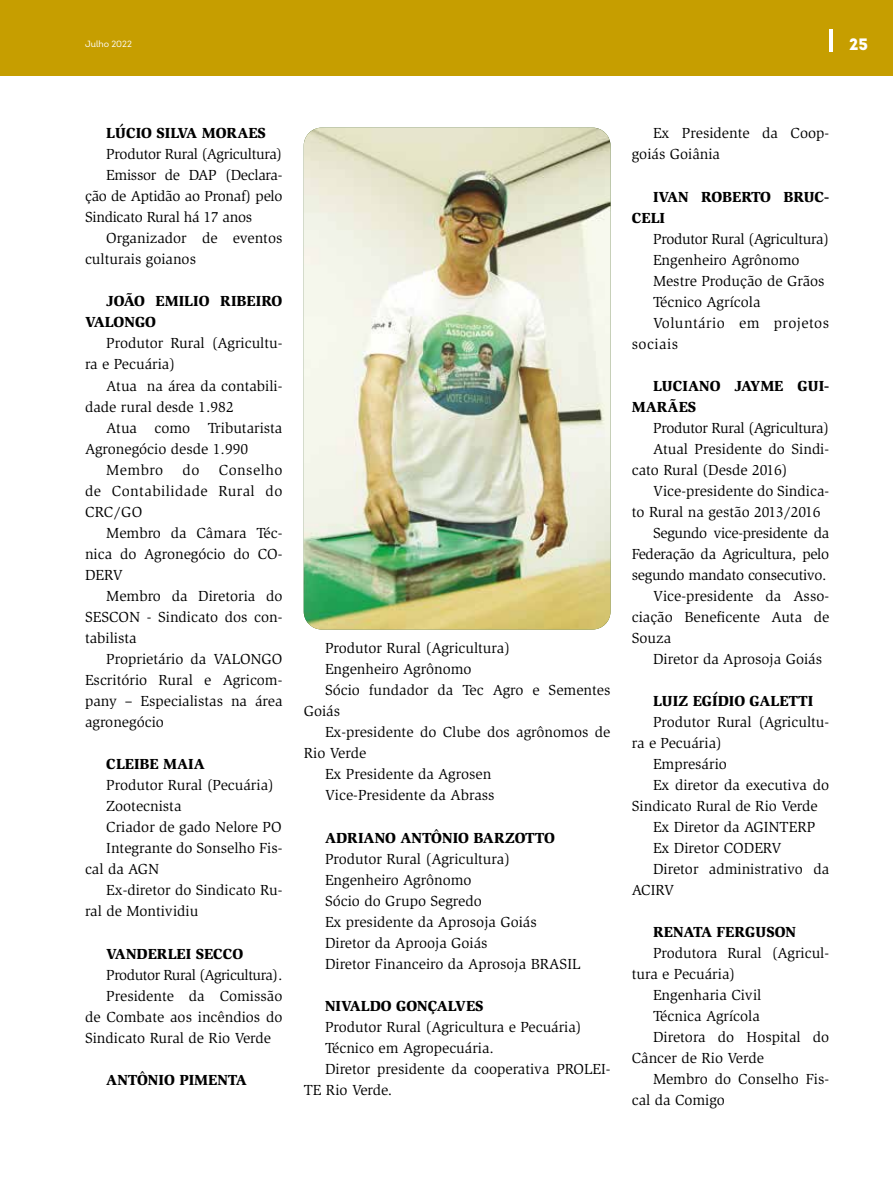
<style>
.page{position:relative;width:893px;height:1191px;background:#fff}
.page>*{position:absolute;margin:0;border:0;box-sizing:border-box;transform-origin:0 0}
.t1{font:16.5px "Intro Black Alt";color:#fff}
.t2{font:15px/21px "Slimbach Std";color:#000}
.t3{font:15px "Slimbach Std";letter-spacing:-.02em;color:#000}
.t4{font:900 15px/21px "Slimbach Std";color:#000}
.t5{font:15px "Slimbach Std";letter-spacing:-.03em;color:#000}
.t6{font:15px "Slimbach Std";letter-spacing:.03em;color:#000}
.t7{font:9px "Intro";color:#fff}
</style>
<div class="page">
<div style="left:0;top:0;width:893px;height:75px;background:#c69e00"></div>
<hr style="left:829px;top:29px;width:4px;height:22px;background:#fff">
<img style="left:304px;top:128px;width:306px;height:501px">
<p class="t7" style="left:85px;top:39px;width:48px">Julho 2022</p>
<p class="t1" style="left:849px;top:34px;width:21px">25</p>
<p class="t4" style="left:106px;top:123px;width:161px">LÚCIO SILVA MORAES</p>
<p class="t3" style="left:106px;top:146px;width:178px">Produtor Rural (Agricultura)</p>
<p class="t3" style="left:106px;top:167px;width:178px">Emissor de DAP (Declara-</p>
<p class="t3" style="left:85px;top:188px;width:199px">ção de Aptidão ao Pronaf) pelo</p>
<p class="t3" style="left:85px;top:209px;width:169px">Sindicato Rural há 17 anos</p>
<p class="t2" style="left:106px;top:228px;width:178px">Organizador de eventos</p>
<p class="t2" style="left:85px;top:249px;width:113px">culturais goianos</p>
<p class="t4" style="left:85px;top:291px;width:199px;text-indent:21px">JOÃO EMILIO RIBEIRO<br>VALONGO</p>
<p class="t2" style="left:85px;top:333px;width:199px;text-indent:21px">Produtor Rural (Agricultu&shy;ra e Pecuária)</p>
<p class="t2" style="left:85px;top:375px;width:199px;text-indent:21px">Atua na área da contabili&shy;dade rural desde 1.982</p>
<p class="t2" style="left:106px;top:417px;width:178px">Atua como Tributarista</p>
<p class="t2" style="left:85px;top:438px;width:165px">Agronegócio desde 1.990</p>
<p class="t2" style="left:106px;top:459px;width:58px">Membro</p>
<p class="t2" style="left:183px;top:459px;width:18px">do</p>
<p class="t2" style="left:85px;top:459px;width:199px;text-align:justify;text-indent:134px">Conselho de Contabilidade Rural do CRC/GO</p>
<p class="t2" style="left:85px;top:522px;width:199px;text-align:justify;text-indent:21px">Membro da Câmara Téc&shy;nica do Agronegócio do CO-DERV</p>
<p class="t2" style="left:85px;top:585px;width:199px;text-align:justify;text-indent:21px">Membro da Diretoria do SESCON - Sindicato dos con&shy;tabilista</p>
<p class="t2" style="left:85px;top:648px;width:199px;text-align:justify;text-indent:21px">Proprietário da VALONGO Escritório Rural e Agricom&shy;pany – Especialistas na área agronegócio</p>
<p class="t4" style="left:106px;top:753px;width:100px">CLEIBE MAIA</p>
<p class="t2" style="left:106px;top:775px;width:169px">Produtor Rural (Pecuária)</p>
<p class="t2" style="left:106px;top:796px;width:77px">Zootecnista</p>
<p class="t2" style="left:106px;top:817px;width:177px">Criador de gado Nelore PO</p>
<p class="t2" style="left:106px;top:838px;width:178px">Integrante do Sonselho Fis-</p>
<p class="t2" style="left:85px;top:859px;width:76px">cal da AGN</p>
<p class="t2" style="left:106px;top:880px;width:178px">Ex-diretor do Sindicato Ru-</p>
<p class="t2" style="left:85px;top:901px;width:115px">ral de Montividiu</p>
<p class="t4" style="left:106px;top:943px;width:139px">VANDERLEI SECCO</p>
<p class="t5" style="left:106px;top:966px;width:178px">Produtor Rural (Agricultura).</p>
<p class="t2" style="left:106px;top:985px;width:178px">Presidente da Comissão</p>
<p class="t2" style="left:85px;top:1006px;width:199px">de Combate aos incêndios do</p>
<p class="t2" style="left:85px;top:1027px;width:187px">Sindicato Rural de Rio Verde</p>
<p class="t4" style="left:106px;top:1069px;width:142px">ANTÔNIO PIMENTA</p>
<p class="t2" style="left:325px;top:637px;width:187px">Produtor Rural (Agricultura)</p>
<p class="t2" style="left:325px;top:658px;width:148px">Engenheiro Agrônomo</p>
<p class="t2" style="left:325px;top:679px;width:287px">Sócio fundador da Tec Agro e Sementes</p>
<p class="t2" style="left:304px;top:700px;width:38px">Goiás</p>
<p class="t2" style="left:325px;top:721px;width:287px">Ex-presidente do Clube dos agrônomos de</p>
<p class="t2" style="left:304px;top:742px;width:64px">Rio Verde</p>
<p class="t2" style="left:325px;top:763px;width:168px">Ex Presidente da Agrosen</p>
<p class="t2" style="left:325px;top:784px;width:171px">Vice-Presidente da Abrass</p>
<p class="t4" style="left:325px;top:827px;width:231px">ADRIANO ANTÔNIO BARZOTTO</p>
<p class="t2" style="left:325px;top:848px;width:257px">Produtor Rural (Agricultura)<br>Engenheiro Agrônomo<br>Sócio do Grupo Segredo<br>Ex presidente da Aprosoja Goiás<br>Diretor da Aprooja Goiás<br>Diretor Financeiro da Aprosoja BRASIL</p>
<p class="t4" style="left:325px;top:995px;width:160px">NIVALDO GONÇALVES</p>
<p class="t2" style="left:325px;top:1016px;width:258px">Produtor Rural (Agricultura e Pecuária)</p>
<p class="t2" style="left:325px;top:1037px;width:171px">Técnico em Agropecuária.</p>
<p class="t2" style="left:325px;top:1058px;width:287px">Diretor presidente da cooperativa PROLEI-</p>
<p class="t2" style="left:304px;top:1079px;width:90px">TE Rio Verde.</p>
<p class="t2" style="left:632px;top:123px;width:199px;text-indent:21px">Ex Presidente da Coop&shy;goiás Goiânia</p>
<p class="t4" style="left:632px;top:186px;width:199px;text-indent:21px">IVAN ROBERTO BRUC-<br>CELI</p>
<p class="t3" style="left:653px;top:230px;width:178px">Produtor Rural (Agricultura)</p>
<p class="t2" style="left:653px;top:250px;width:148px">Engenheiro Agrônomo</p>
<p class="t2" style="left:653px;top:271px;width:173px">Mestre Produção de Grãos</p>
<p class="t2" style="left:653px;top:292px;width:109px">Técnico Agrícola</p>
<p class="t6" style="left:653px;top:314px;width:178px">Voluntário em projetos</p>
<p class="t6" style="left:632px;top:335px;width:48px">sociais</p>
<p class="t4" style="left:632px;top:375px;width:199px;text-indent:21px">LUCIANO JAYME GUI-<br>MARÃES</p>
<p class="t3" style="left:653px;top:419px;width:178px">Produtor Rural (Agricultura)</p>
<p class="t2" style="left:653px;top:439px;width:178px">Atual Presidente do Sindi-</p>
<p class="t2" style="left:632px;top:460px;width:157px">cato Rural (Desde 2016)</p>
<p class="t2" style="left:653px;top:481px;width:178px">Vice-presidente do Sindica-</p>
<p class="t2" style="left:632px;top:502px;width:190px">to Rural na gestão 2013/2016</p>
<p class="t3" style="left:653px;top:524px;width:178px">Segundo vice-presidente da</p>
<p class="t3" style="left:632px;top:545px;width:199px">Federação da Agricultura, pelo</p>
<p class="t3" style="left:632px;top:566px;width:196px">segundo mandato consecutivo.</p>
<p class="t2" style="left:653px;top:586px;width:178px">Vice-presidente da Asso-</p>
<p class="t2" style="left:632px;top:607px;width:199px">ciação Beneficente Auta de</p>
<p class="t2" style="left:632px;top:628px;width:41px">Souza</p>
<p class="t2" style="left:653px;top:649px;width:171px">Diretor da Aprosoja Goiás</p>
<p class="t4" style="left:653px;top:690px;width:162px">LUIZ EGÍDIO GALETTI</p>
<p class="t2" style="left:653px;top:712px;width:178px">Produtor Rural (Agricultu-</p>
<p class="t2" style="left:632px;top:733px;width:92px">ra e Pecuária)</p>
<p class="t2" style="left:653px;top:754px;width:75px">Empresário</p>
<p class="t2" style="left:653px;top:775px;width:178px">Ex diretor da executiva do</p>
<p class="t2" style="left:632px;top:796px;width:187px">Sindicato Rural de Rio Verde</p>
<p class="t2" style="left:653px;top:817px;width:164px">Ex Diretor da AGINTERP</p>
<p class="t2" style="left:653px;top:838px;width:130px">Ex Diretor CODERV</p>
<p class="t2" style="left:653px;top:859px;width:178px">Diretor administrativo da</p>
<p class="t2" style="left:632px;top:880px;width:44px">ACIRV</p>
<p class="t4" style="left:653px;top:921px;width:145px">RENATA FERGUSON</p>
<p class="t2" style="left:653px;top:943px;width:178px">Produtora Rural (Agricul-</p>
<p class="t2" style="left:632px;top:964px;width:105px">tura e Pecuária)</p>
<p class="t2" style="left:653px;top:985px;width:110px">Engenharia Civil</p>
<p class="t2" style="left:653px;top:1006px;width:108px">Técnica Agrícola</p>
<p class="t2" style="left:653px;top:1027px;width:178px">Diretora do Hospital do</p>
<p class="t2" style="left:632px;top:1048px;width:134px">Câncer de Rio Verde</p>
<p class="t2" style="left:653px;top:1069px;width:178px">Membro do Conselho Fis-</p>
<p class="t2" style="left:632px;top:1090px;width:95px">cal da Comigo</p>
</div>
